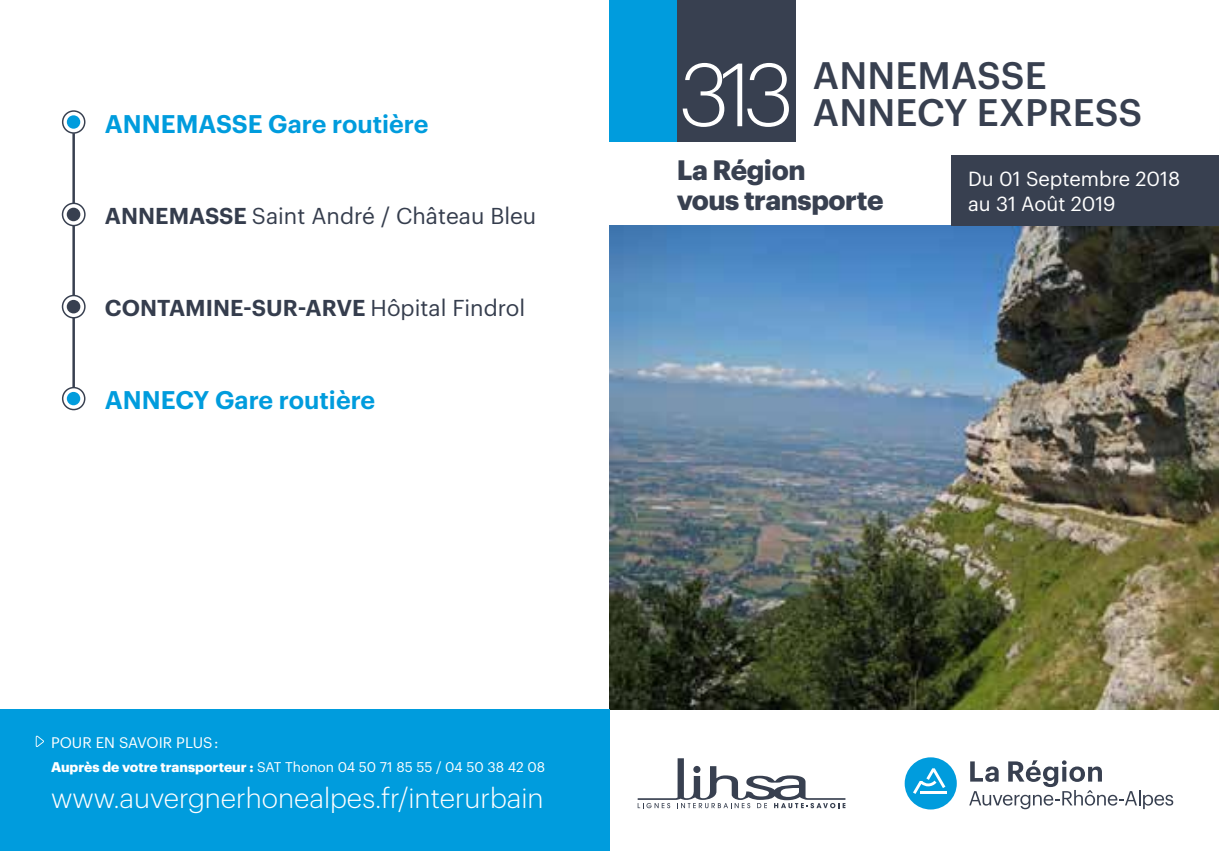
<style>
.page{position:relative;width:1219px;height:851px;background:#fff}
.page>*{position:absolute;margin:0;border:0;box-sizing:border-box;transform-origin:0 0}
.t1{font:300 87.5px "Graphik";color:#fff}
.t2{font:500 37.5px "Graphik";letter-spacing:.005em;color:#384050}
.t3{font:300 27.5px "Graphik";color:#fff}
.t4{font:700 27.5px/30px "Graphik";letter-spacing:-.015em;color:#384050}
.t5{font:600 25px "Graphik";color:#009cdd}
.t6{font:600 22.5px "Graphik";color:#353d4d}
.t7{font:22.5px "Graphik";color:#353d4d}
.t8{font:20px/25px "Graphik";color:#fff}
.t9{font:15px "Graphik";color:#fff}
.t10{font:13.75px "Graphik";color:#fff}
.s1{font-weight:600}
.s2{font-weight:400}
.s3{font-weight:700}
</style>
<div class="page">
<img style="left:609px;top:225px;width:610px;height:484px">
<div style="left:609px;top:0;width:72px;height:142px;background:#009cdd"></div>
<div style="left:0;top:709px;width:609px;height:141px;background:#009cdd"></div>
<hr style="left:72px;top:126px;width:3px;height:272px;background:#384050">
<svg style="left:63px;top:111px;width:22px;height:22px"></svg>
<div style="left:62px;top:110px;width:23px;height:24px;border:1px solid #384050;border-radius:50%"></div>
<div style="left:67px;top:115px;width:13px;height:14px;background:#009cdd;border-radius:50%"></div>
<svg style="left:62px;top:203px;width:23px;height:23px"></svg>
<div style="left:62px;top:202px;width:24px;height:24px;border:1px solid #384050;border-radius:50%"></div>
<div style="left:67px;top:208px;width:13px;height:13px;background:#384050;border-radius:50%"></div>
<svg style="left:62px;top:295px;width:23px;height:23px"></svg>
<div style="left:62px;top:295px;width:24px;height:23px;border:1px solid #384050;border-radius:50%"></div>
<div style="left:67px;top:300px;width:13px;height:13px;background:#384050;border-radius:50%"></div>
<svg style="left:63px;top:387px;width:22px;height:22px"></svg>
<div style="left:62px;top:387px;width:23px;height:23px;border:1px solid #384050;border-radius:50%"></div>
<div style="left:67px;top:392px;width:13px;height:13px;background:#009cdd;border-radius:50%"></div>
<svg style="left:969px;top:760px;width:204px;height:49px"></svg>
<div style="left:905px;top:757px;width:52px;height:52px;background:#009cdd;border-radius:50%"></div>
<hr style="left:921px;top:791px;width:26px;height:2px;background:#fff">
<svg style="left:913px;top:768px;width:32px;height:25px"></svg>
<svg style="left:638px;top:758px;width:207px;height:50px"></svg>
<svg style="left:693px;top:765px;width:7px;height:7px"></svg>
<div style="left:677px;top:0;width:119px;height:142px;background:#384050"></div>
<div style="left:951px;top:154px;width:268px;height:71px;background:#384050"></div>
<svg style="left:36px;top:735px;width:8px;height:12px"></svg>
<h3 class="t5" style="left:105px;top:104px;width:325px">ANNEMASSE Gare routière</h3>
<h3 class="t7" style="left:105px;top:199px;width:433px"><span class="s1">ANNEMASSE</span> Saint André / Château Bleu</h3>
<h3 class="t6" style="left:105px;top:290px;width:422px">CONTAMINE-SUR-ARVE <span class="s2">Hôpital Findrol</span></h3>
<h3 class="t5" style="left:105px;top:381px;width:272px">ANNECY Gare routière</h3>
<p class="t9" style="left:51px;top:731px;width:169px">POUR EN SAVOIR PLUS :</p>
<p class="t10" style="left:51px;top:756px;width:495px"><span class="s3">Auprès de votre transporteur :</span> SAT Thonon 04 50 71 85 55 / 04 50 38 42 08</p>
<h3 class="t3" style="left:51px;top:778px;width:494px">www.auvergnerhonealpes.fr/interurbain</h3>
<h1 class="t1" style="left:679px;top:31px;width:116px">313</h1>
<h2 class="t2" style="left:813px;top:47px;width:235px">ANNEMASSE</h2>
<h2 class="t2" style="left:813px;top:84px;width:331px">ANNECY EXPRESS</h2>
<h3 class="t4" style="left:677px;top:152px;width:208px">La Région<br>vous transporte</h3>
<h3 class="t8" style="left:968px;top:164px;width:214px">Du 01 Septembre 2018 au 31 Août 2019</h3>
</div>
